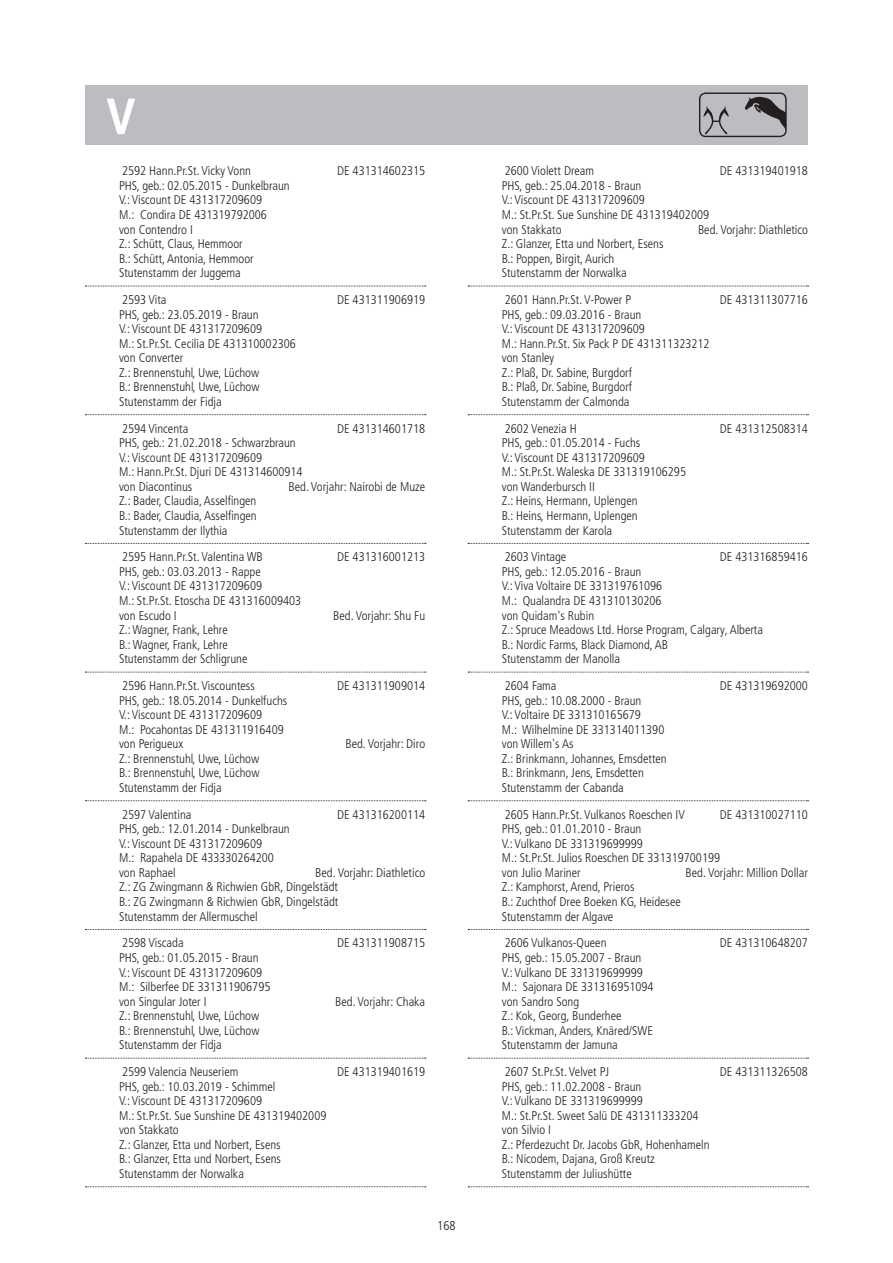
<style>
.page{position:relative;width:893px;height:1263px;background:#fff}
.page>*{position:absolute;margin:0;border:0;box-sizing:border-box;transform-origin:0 0}
.t1{font:700 condensed 51px "Frutiger LT Pro";color:#fff}
.t2{font:300 condensed 12.75px "Frutiger LT Pro";color:#231f20}
.t3{font:300 condensed 12.6px/14.5px "Frutiger LT Pro";color:#231f20}
</style>
<div class="page">
<div style="left:85px;top:85px;width:723px;height:60px;background:#bcbdc0"></div>
<svg style="left:699px;top:92px;width:88px;height:46px"></svg>
<svg style="left:468px;top:286px;width:340px;height:1px"></svg>
<svg style="left:468px;top:414px;width:340px;height:1px"></svg>
<svg style="left:468px;top:543px;width:340px;height:1px"></svg>
<svg style="left:468px;top:672px;width:340px;height:1px"></svg>
<svg style="left:468px;top:800px;width:340px;height:1px"></svg>
<svg style="left:468px;top:929px;width:340px;height:1px"></svg>
<svg style="left:468px;top:1058px;width:340px;height:1px"></svg>
<svg style="left:468px;top:1186px;width:340px;height:1px"></svg>
<svg style="left:85px;top:286px;width:341px;height:1px"></svg>
<svg style="left:85px;top:414px;width:341px;height:1px"></svg>
<svg style="left:85px;top:543px;width:341px;height:1px"></svg>
<svg style="left:85px;top:672px;width:341px;height:1px"></svg>
<svg style="left:85px;top:800px;width:341px;height:1px"></svg>
<svg style="left:85px;top:929px;width:341px;height:1px"></svg>
<svg style="left:85px;top:1058px;width:341px;height:1px"></svg>
<svg style="left:85px;top:1186px;width:341px;height:1px"></svg>
<h1 class="t1" style="left:106px;top:86px;width:33px">AV</h1>
<p class="t3" style="left:122px;top:164px;width:130px">2592 Hann.Pr.St. Vicky Vonn</p>
<p class="t3" style="left:337px;top:164px;width:90px">DE 431314602315</p>
<p class="t3" style="left:119px;top:178px;width:172px">PHS, geb.: 02.05.2015 - Dunkelbraun<br>V.: Viscount DE 431317209609<br>M.: Condira DE 431319792006<br>von Contendro I<br>Z.: Schütt, Claus, Hemmoor<br>B.: Schütt, Antonia, Hemmoor<br>Stutenstamm der Juggema</p>
<p class="t3" style="left:122px;top:292px;width:46px">2593 Vita</p>
<p class="t3" style="left:337px;top:292px;width:90px">DE 431311906919</p>
<p class="t3" style="left:119px;top:307px;width:178px">PHS, geb.: 23.05.2019 - Braun<br>V.: Viscount DE 431317209609<br>M.: St.Pr.St. Cecilia DE 431310002306 von Converter<br>Z.: Brennenstuhl, Uwe, Lüchow<br>B.: Brennenstuhl, Uwe, Lüchow<br>Stutenstamm der Fidja</p>
<p class="t3" style="left:122px;top:421px;width:68px">2594 Vincenta</p>
<p class="t3" style="left:337px;top:421px;width:90px">DE 431314601718</p>
<p class="t3" style="left:119px;top:436px;width:185px">PHS, geb.: 21.02.2018 - Schwarzbraun<br>V.: Viscount DE 431317209609<br>M.: Hann.Pr.St. Djuri DE 431314600914 von Diacontinus</p>
<p class="t3" style="left:288px;top:479px;width:138px">Bed. Vorjahr: Nairobi de Muze</p>
<p class="t3" style="left:119px;top:494px;width:139px;text-align:justify">Z.: Bader, Claudia, Asselfingen B.: Bader, Claudia, Asselfingen Stutenstamm der Ilythia</p>
<p class="t3" style="left:122px;top:550px;width:142px">2595 Hann.Pr.St. Valentina WB</p>
<p class="t3" style="left:337px;top:550px;width:90px">DE 431316001213</p>
<p class="t3" style="left:119px;top:564px;width:184px">PHS, geb.: 03.03.2013 - Rappe<br>V.: Viscount DE 431317209609<br>M.: St.Pr.St. Etoscha DE 431316009403 von Escudo I</p>
<p class="t3" style="left:333px;top:608px;width:93px">Bed. Vorjahr: Shu Fu</p>
<p class="t3" style="left:119px;top:623px;width:130px">Z.: Wagner, Frank, Lehre<br>B.: Wagner, Frank, Lehre<br>Stutenstamm der Schligrune</p>
<p class="t3" style="left:122px;top:678px;width:134px">2596 Hann.Pr.St. Viscountess</p>
<p class="t3" style="left:337px;top:678px;width:90px">DE 431311909014</p>
<p class="t3" style="left:119px;top:693px;width:170px">PHS, geb.: 18.05.2014 - Dunkelfuchs<br>V.: Viscount DE 431317209609<br>M.: Pocahontas DE 431311916409 von Perigueux</p>
<p class="t3" style="left:345px;top:737px;width:81px">Bed. Vorjahr: Diro</p>
<p class="t3" style="left:119px;top:751px;width:142px;text-align:justify">Z.: Brennenstuhl, Uwe, Lüchow B.: Brennenstuhl, Uwe, Lüchow Stutenstamm der Fidja</p>
<p class="t3" style="left:122px;top:807px;width:71px">2597 Valentina</p>
<p class="t3" style="left:337px;top:807px;width:90px">DE 431316200114</p>
<p class="t3" style="left:119px;top:822px;width:172px">PHS, geb.: 12.01.2014 - Dunkelbraun<br>V.: Viscount DE 431317209609<br>M.: Rapahela DE 433330264200 von Raphael</p>
<p class="t3" style="left:119px;top:865px;width:308px;text-indent:196px">Bed. Vorjahr: Diathletico Z.: ZG Zwingmann &amp; Richwien GbR, Dingelstädt<br>B.: ZG Zwingmann &amp; Richwien GbR, Dingelstädt<br>Stutenstamm der Allermuschel</p>
<p class="t3" style="left:122px;top:936px;width:63px">2598 Viscada</p>
<p class="t3" style="left:337px;top:936px;width:90px">DE 431311908715</p>
<p class="t3" style="left:119px;top:950px;width:153px">PHS, geb.: 01.05.2015 - Braun<br>V.: Viscount DE 431317209609<br>M.: Silberfee DE 331311906795 von Singular Joter I</p>
<p class="t3" style="left:335px;top:994px;width:92px">Bed. Vorjahr: Chaka</p>
<p class="t3" style="left:119px;top:1009px;width:142px;text-align:justify">Z.: Brennenstuhl, Uwe, Lüchow B.: Brennenstuhl, Uwe, Lüchow Stutenstamm der Fidja</p>
<p class="t3" style="left:122px;top:1064px;width:118px">2599 Valencia Neuseriem</p>
<p class="t3" style="left:337px;top:1064px;width:90px">DE 431319401619</p>
<p class="t3" style="left:119px;top:1079px;width:209px">PHS, geb.: 10.03.2019 - Schimmel<br>V.: Viscount DE 431317209609<br>M.: St.Pr.St. Sue Sunshine DE 431319402009 von Stakkato<br>Z.: Glanzer, Etta und Norbert, Esens<br>B.: Glanzer, Etta und Norbert, Esens<br>Stutenstamm der Norwalka</p>
<p class="t2" style="left:437px;top:1219px;width:20px">168</p>
<p class="t3" style="left:505px;top:164px;width:91px">2600 Violett Dream</p>
<p class="t3" style="left:720px;top:164px;width:90px">DE 431319401918</p>
<p class="t3" style="left:502px;top:178px;width:209px">PHS, geb.: 25.04.2018 - Braun<br>V.: Viscount DE 431317209609<br>M.: St.Pr.St. Sue Sunshine DE 431319402009 von Stakkato</p>
<p class="t3" style="left:698px;top:222px;width:111px">Bed. Vorjahr: Diathletico</p>
<p class="t3" style="left:502px;top:237px;width:163px">Z.: Glanzer, Etta und Norbert, Esens<br>B.: Poppen, Birgit, Aurich<br>Stutenstamm der Norwalka</p>
<p class="t3" style="left:505px;top:292px;width:128px">2601 Hann.Pr.St. V-Power P</p>
<p class="t3" style="left:720px;top:292px;width:90px">DE 431311307716</p>
<p class="t3" style="left:502px;top:307px;width:209px">PHS, geb.: 09.03.2016 - Braun<br>V.: Viscount DE 431317209609<br>M.: Hann.Pr.St. Six Pack P DE 431311323212 von Stanley<br>Z.: Plaß, Dr. Sabine, Burgdorf<br>B.: Plaß, Dr. Sabine, Burgdorf<br>Stutenstamm der Calmonda</p>
<p class="t3" style="left:505px;top:421px;width:74px">2602 Venezia H</p>
<p class="t3" style="left:720px;top:421px;width:90px">DE 431312508314</p>
<p class="t3" style="left:502px;top:436px;width:186px">PHS, geb.: 01.05.2014 - Fuchs<br>V.: Viscount DE 431317209609<br>M.: St.Pr.St. Waleska DE 331319106295 von Wanderbursch II<br>Z.: Heins, Hermann, Uplengen<br>B.: Heins, Hermann, Uplengen<br>Stutenstamm der Karola</p>
<p class="t3" style="left:505px;top:550px;width:63px">2603 Vintage</p>
<p class="t3" style="left:720px;top:550px;width:90px">DE 431316859416</p>
<p class="t3" style="left:502px;top:564px;width:263px">PHS, geb.: 12.05.2016 - Braun<br>V.: Viva Voltaire DE 331319761096<br>M.: Qualandra DE 431310130206<br>von Quidam's Rubin<br>Z.: Spruce Meadows Ltd. Horse Program, Calgary, Alberta<br>B.: Nordic Farms, Black Diamond, AB<br>Stutenstamm der Manolla</p>
<p class="t3" style="left:505px;top:678px;width:53px">2604 Fama</p>
<p class="t3" style="left:720px;top:678px;width:90px">DE 431319692000</p>
<p class="t3" style="left:502px;top:693px;width:166px">PHS, geb.: 10.08.2000 - Braun<br>V.: Voltaire DE 331310165679<br>M.: Wilhelmine DE 331314011390 von Willem's As<br>Z.: Brinkmann, Johannes, Emsdetten<br>B.: Brinkmann, Jens, Emsdetten<br>Stutenstamm der Cabanda</p>
<p class="t3" style="left:505px;top:807px;width:182px">2605 Hann.Pr.St. Vulkanos Roeschen IV</p>
<p class="t3" style="left:720px;top:807px;width:90px">DE 431310027110</p>
<p class="t3" style="left:502px;top:822px;width:220px">PHS, geb.: 01.01.2010 - Braun<br>V.: Vulkano DE 331319699999<br>M.: St.Pr.St. Julios Roeschen DE 331319700199 von Julio Mariner</p>
<p class="t3" style="left:686px;top:865px;width:124px">Bed. Vorjahr: Million Dollar</p>
<p class="t3" style="left:502px;top:880px;width:180px">Z.: Kamphorst, Arend, Prieros<br>B.: Zuchthof Dree Boeken KG, Heidesee<br>Stutenstamm der Algave</p>
<p class="t3" style="left:505px;top:936px;width:103px">2606 Vulkanos-Queen</p>
<p class="t3" style="left:720px;top:936px;width:90px">DE 431310648207</p>
<p class="t3" style="left:502px;top:950px;width:153px">PHS, geb.: 15.05.2007 - Braun<br>V.: Vulkano DE 331319699999<br>M.: Sajonara DE 331316951094 von Sandro Song<br>Z.: Kok, Georg, Bunderhee<br>B.: Vickman, Anders, Knäred/SWE<br>Stutenstamm der Jamuna</p>
<p class="t3" style="left:505px;top:1064px;width:106px">2607 St.Pr.St. Velvet PJ</p>
<p class="t3" style="left:720px;top:1064px;width:90px">DE 431311326508</p>
<p class="t3" style="left:502px;top:1079px;width:209px">PHS, geb.: 11.02.2008 - Braun<br>V.: Vulkano DE 331319699999<br>M.: St.Pr.St. Sweet Salü DE 431311333204 von Silvio I<br>Z.: Pferdezucht Dr. Jacobs GbR, Hohenhameln<br>B.: Nicodem, Dajana, Groß Kreutz<br>Stutenstamm der Juliushütte</p>
</div>
